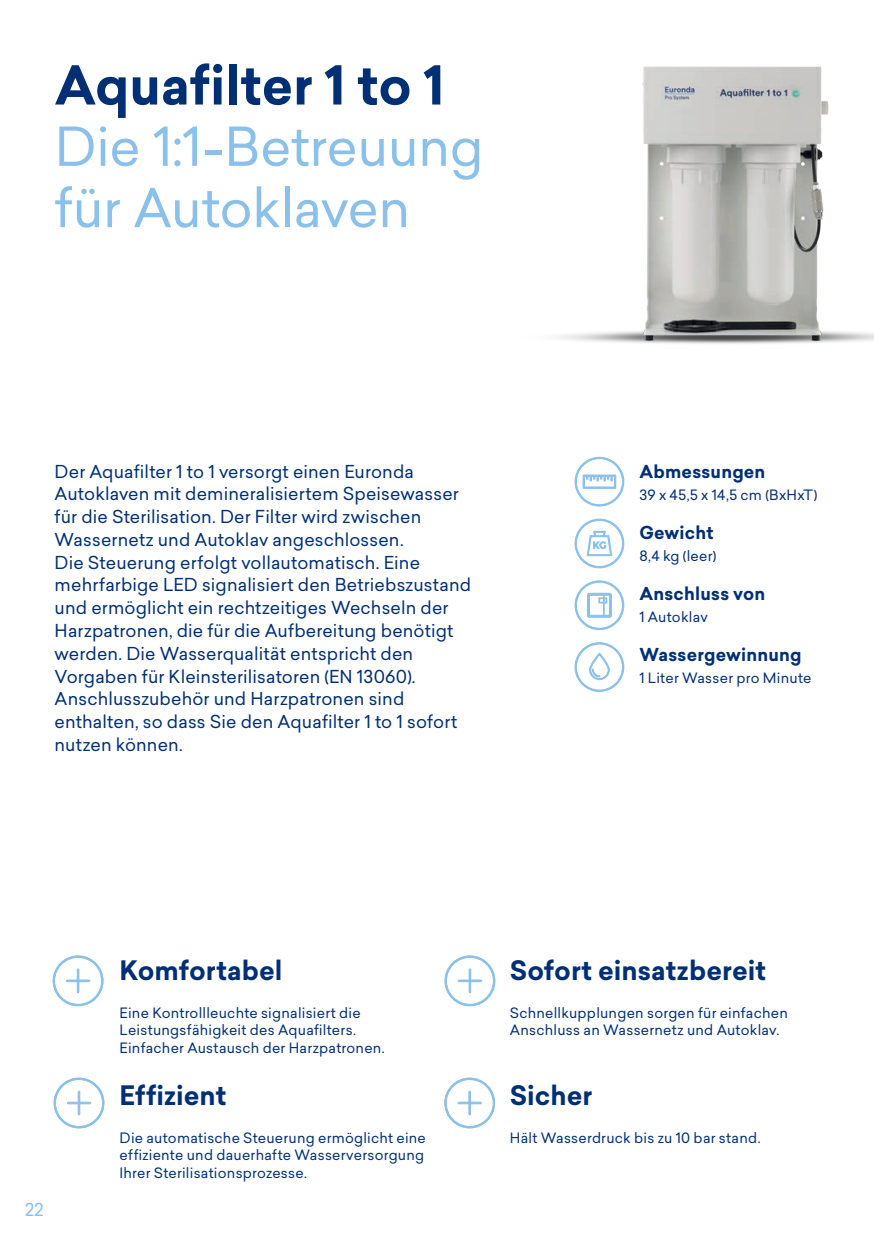
<style>
.page{position:relative;width:874px;height:1241px;background:#fff}
.page>*{position:absolute;margin:0;border:0;box-sizing:border-box;transform-origin:0 0}
.SOTTOTITOLI_PAGINA_AZZURRI{font:52.5px/61.2px "Sailec";letter-spacing:-.01em;color:#8ac0ea}
.TITOLI_PAGINA_BLU{font:700 52.5px "Sailec";letter-spacing:-.005em;color:#002f73}
.Plus_titolo{font:700 26.25px "Sailec";color:#002f73}
.Testo_descrizione_prodotti_10pt{font:17.5px/22.8px "Sailec";letter-spacing:.005em;color:#002f73}
.Caratteristiche_prodotto{font:700 17.5px "Sailec";letter-spacing:.01em;color:#002f73}
.t1{font:17.5px "Sailec";color:#8ac0ea}
.Testo_caratteristiche_8pt{font:14px/17.5px "Sailec";letter-spacing:.015em;color:#002f73}
</style>
<div class="page">
<img style="left:559px;top:66px;width:314px;height:278px">
<svg style="left:574px;top:580px;width:50px;height:50px"></svg>
<svg style="left:574px;top:518px;width:50px;height:50px"></svg>
<svg style="left:574px;top:642px;width:50px;height:50px"></svg>
<svg style="left:574px;top:456px;width:50px;height:51px"></svg>
<svg style="left:52px;top:955px;width:52px;height:51px"></svg>
<div style="left:77px;top:968px;width:2px;height:24px;border:1px solid #8ac0ea"></div>
<div style="left:66px;top:979px;width:24px;height:2px;border:1px solid #8ac0ea"></div>
<svg style="left:53px;top:1077px;width:52px;height:51px"></svg>
<div style="left:78px;top:1090px;width:2px;height:25px;border:1px solid #8ac0ea"></div>
<div style="left:67px;top:1101px;width:24px;height:3px;border:1px solid #8ac0ea"></div>
<svg style="left:444px;top:955px;width:51px;height:51px"></svg>
<div style="left:468px;top:968px;width:3px;height:24px;border:1px solid #8ac0ea"></div>
<div style="left:457px;top:979px;width:25px;height:2px;border:1px solid #8ac0ea"></div>
<svg style="left:444px;top:1077px;width:51px;height:51px"></svg>
<div style="left:468px;top:1090px;width:2px;height:25px;border:1px solid #8ac0ea"></div>
<div style="left:457px;top:1101px;width:24px;height:3px;border:1px solid #8ac0ea"></div>
<p class="TITOLI_PAGINA_BLU" style="left:55px;top:48px;width:391px">Aquafilter 1 to 1</p>
<p class="SOTTOTITOLI_PAGINA_AZZURRI" style="left:55px;top:115px;width:430px">Die 1:1-Betreuung für Autoklaven</p>
<p class="Testo_descrizione_prodotti_10pt" style="left:55px;top:459px;width:418px">Der Aquafilter 1 to 1 versorgt einen Euronda Autoklaven mit demineralisiertem Speisewasser für die Sterilisation. Der Filter wird zwischen Wassernetz und Autoklav angeschlossen.<br>Die Steuerung erfolgt vollautomatisch. Eine mehrfarbige LED signalisiert den Betriebszustand und ermöglicht ein rechtzeitiges Wechseln der Harzpatronen, die für die Aufbereitung benötigt werden. Die Wasserqualität entspricht den Vorgaben für Kleinsterilisatoren (EN 13060).</p>
<p class="Testo_descrizione_prodotti_10pt" style="left:55px;top:687px;width:404px">Anschlusszubehör und Harzpatronen sind enthalten, so dass Sie den Aquafilter 1 to 1 sofort nutzen können.</p>
<p class="Caratteristiche_prodotto" style="left:639px;top:458px;width:127px">Abmessungen</p>
<p class="Testo_caratteristiche_8pt" style="left:639px;top:486px;width:179px">39 x 45,5 x 14,5 cm (BxHxT)</p>
<p class="Caratteristiche_prodotto" style="left:639px;top:519px;width:76px">Gewicht</p>
<p class="Testo_caratteristiche_8pt" style="left:639px;top:547px;width:78px">8,4 kg (leer)</p>
<p class="Caratteristiche_prodotto" style="left:639px;top:581px;width:127px">Anschluss von</p>
<p class="Testo_caratteristiche_8pt" style="left:639px;top:608px;width:70px">1 Autoklav</p>
<p class="Caratteristiche_prodotto" style="left:639px;top:642px;width:164px">Wassergewinnung</p>
<p class="Testo_caratteristiche_8pt" style="left:639px;top:669px;width:173px">1 Liter Wasser pro Minute</p>
<p class="t1" style="left:25px;top:1197px;width:20px">22</p>
<p class="Plus_titolo" style="left:119px;top:951px;width:164px">Komfortabel</p>
<p class="Testo_caratteristiche_8pt" style="left:119px;top:1003px;width:266px">Eine Kontrollleuchte signalisiert die<br>Leistungsfähigkeit des Aquafilters.<br>Einfacher Austausch der Harzpatronen.</p>
<p class="Plus_titolo" style="left:119px;top:1076px;width:108px">Effizient</p>
<p class="Testo_caratteristiche_8pt" style="left:119px;top:1128px;width:308px;text-align:justify">Die automatische Steuerung ermöglicht eine effiziente und dauerhafte Wasserversorgung Ihrer Sterilisationsprozesse.</p>
<p class="Plus_titolo" style="left:509px;top:951px;width:257px">Sofort einsatzbereit</p>
<p class="Testo_caratteristiche_8pt" style="left:509px;top:1003px;width:279px">Schnellkupplungen sorgen für einfachen<br>Anschluss an Wassernetz und Autoklav.</p>
<p class="Plus_titolo" style="left:509px;top:1076px;width:84px">Sicher</p>
<p class="Testo_caratteristiche_8pt" style="left:509px;top:1128px;width:252px">Hält Wasserdruck bis zu 10 bar stand.</p>
</div>
